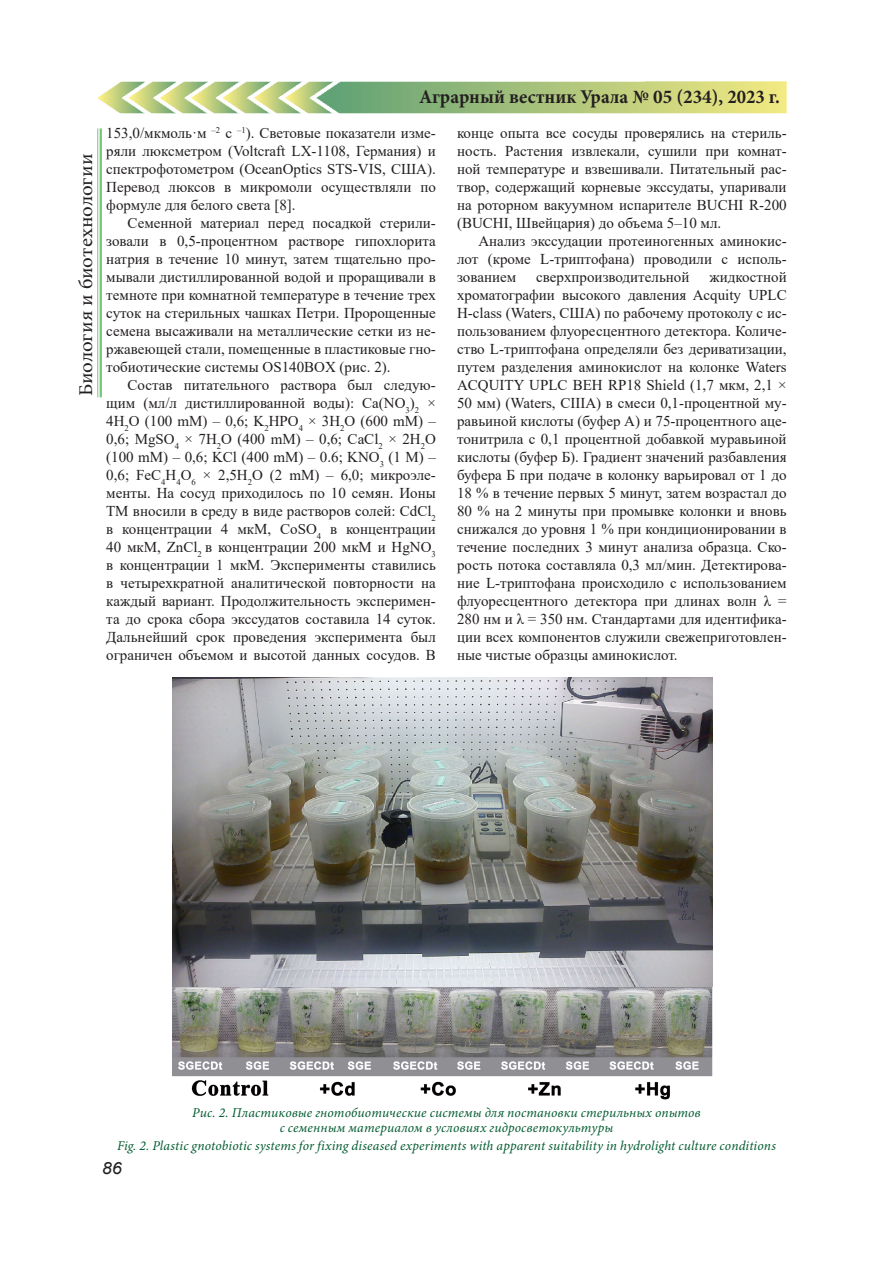
<style>
.page{position:relative;width:893px;height:1263px;background:#fff}
.page>*{position:absolute;margin:0;border:0;box-sizing:border-box;transform-origin:0 0}
.t1{font:700 19.5px "Minion Pro";color:#231f20;scale:.96 1}
.t2{font:19.5px "Minion Pro";letter-spacing:-.01em;color:#231f20;scale:1.08 1}
.t3{font:italic 16.8px "Arial";color:#231f20;scale:1.08 1}
.t4{font:15px/18px "Times New Roman";color:#231f20;text-align:justify}
.t5{font:italic 13.5px/15px "Minion Pro";letter-spacing:.01em;color:#025b30;text-align:center}
</style>
<div class="page">
<hr style="left:100px;top:128px;width:2px;height:269px;background:#40ae49">
<hr style="left:97px;top:128px;width:1px;height:269px;background:#40ae49">
<img style="left:98px;top:81px;width:689px;height:32px">
<img style="left:172px;top:677px;width:540px;height:423px">
<h1 class="t2" style="left:73px;top:396px;width:226px;rotate:-90deg">Биология и биотехнологии</h1>
<h1 class="t1" style="left:419px;top:83px;width:377px">Аграрный вестник Урала № 05 (234), 2023 г.</h1>
<p class="t4" style="left:106px;top:123px;width:331px">153,0/мкмоль·м <sup>–2</sup> с <sup>–1</sup>). Световые показатели изме&shy;ряли люксметром (Voltcraft LX-1108, Германия) и спектрофотометром (OceanOptics STS-VIS, США).<br>Перевод люксов в микромоли осуществляли по формуле для белого света [8].</p>
<p class="t4" style="left:106px;top:213px;width:331px;text-indent:21px">Семенной материал перед посадкой стерили&shy;зовали в 0,5-процентном растворе гипохлорита натрия в течение 10 минут, затем тщательно про&shy;мывали дистиллированной водой и проращивали в темноте при комнатной температуре в течение трех суток на стерильных чашках Петри. Пророщенные семена высаживали на металлические сетки из не&shy;ржавеющей стали, помещенные в пластиковые гно&shy;тобиотические системы OS140BOX (рис. 2).</p>
<p class="t4" style="left:106px;top:375px;width:331px;text-indent:21px">Состав питательного раствора был следую&shy;щим (мл/л дистиллированной воды): Ca(NO<sub>3</sub>)<sub>2</sub> × 4H<sub>2</sub>O (100 mM) – 0,6; K<sub>2</sub>HPO<sub>4</sub> × 3H<sub>2</sub>O (600 mM) – 0,6; MgSO<sub>4</sub> × 7H<sub>2</sub>O (400 mM) – 0,6; CaCl<sub>2</sub> × 2H<sub>2</sub>O (100 mM) – 0,6; KCl (400 mM) – 0.6; KNO<sub>3</sub> (1 M) – 0,6; FeC<sub>4</sub>H<sub>4</sub>O<sub>6</sub> × 2,5H<sub>2</sub>O (2 mM) – 6,0; микроэле&shy;менты. На сосуд приходилось по 10 семян. Ионы ТМ вносили в среду в виде растворов солей: CdCl<sub>2 </sub>в концентрации 4 мкМ, CoSO<sub>4</sub> в концентрации 40 мкМ, ZnCl<sub>2</sub> в концентрации 200 мкМ и HgNO<sub>3 </sub>в концентрации 1 мкМ. Эксперименты ставились в четырехкратной аналитической повторности на каждый вариант. Продолжительность эксперимен&shy;та до срока сбора экссудатов составила 14 суток.<br>Дальнейший срок проведения эксперимента был ограничен объемом и высотой данных сосудов. В</p>
<p class="t4" style="left:457px;top:123px;width:331px">конце опыта все сосуды проверялись на стериль&shy;ность. Растения извлекали, сушили при комнат&shy;ной температуре и взвешивали. Питательный рас&shy;твор, содержащий корневые экссудаты, упаривали на роторном вакуумном испарителе BUCHI R-200 (BUCHI, Швейцария) до объема 5–10 мл.</p>
<p class="t4" style="left:457px;top:231px;width:331px;text-indent:21px">Анализ экссудации протеиногенных аминокис&shy;лот (кроме L-триптофана) проводили с исполь&shy;зованием</p>
<p class="t4" style="left:457px;top:267px;width:331px;text-indent:252px">жидкостной хроматографии высокого давления Acquity UPLC H-class (Waters, США) по рабочему протоколу с ис&shy;пользованием флуоресцентного детектора. Количе&shy;ство L-триптофана определяли без дериватизации, путем разделения аминокислот на колонке Waters ACQUITY UPLC BEH RP18 Shield (1,7 мкм, 2,1 × 50 мм) (Waters, CIIIA) в смеси 0,1-процентной му&shy;равьиной кислоты (буфер А) и 75-процентного аце&shy;тонитрила с 0,1 процентной добавкой муравьиной кислоты (буфер Б). Градиент значений разбавления буфера Б при подаче в колонку варьировал от 1 до 18 % в течение первых 5 минут, затем возрастал до 80 % на 2 минуты при промывке колонки и вновь снижался до уровня 1 % при кондиционировании в течение последних 3 минут анализа образца. Ско&shy;рость потока составляла 0,3 мл/мин. Детектирова&shy;ние L-триптофана происходило с использованием флуоресцентного детектора при длинах волн λ = 280 нм и λ = 350 нм. Стандартами для идентифика&shy;ции всех компонентов служили свежеприготовлен&shy;ные чистые образцы аминокислот.</p>
<p class="t4" style="left:536px;top:267px;width:155px">сверхпроизводительной</p>
<p class="t5" style="left:192px;top:1105px;width:510px">Рис. 2. Пластиковые гнотобиотические системы для постановки стерильных опытов с семенным материалом в условиях гидросветокультуры</p>
<p class="t5" style="left:117px;top:1138px;width:660px">Fig. 2. Plastic gnotobiotic systems for fixing diseased experiments with apparent suitability in hydrolight culture conditions</p>
<p class="t3" style="left:102px;top:1157px;width:20px">86</p>
</div>
